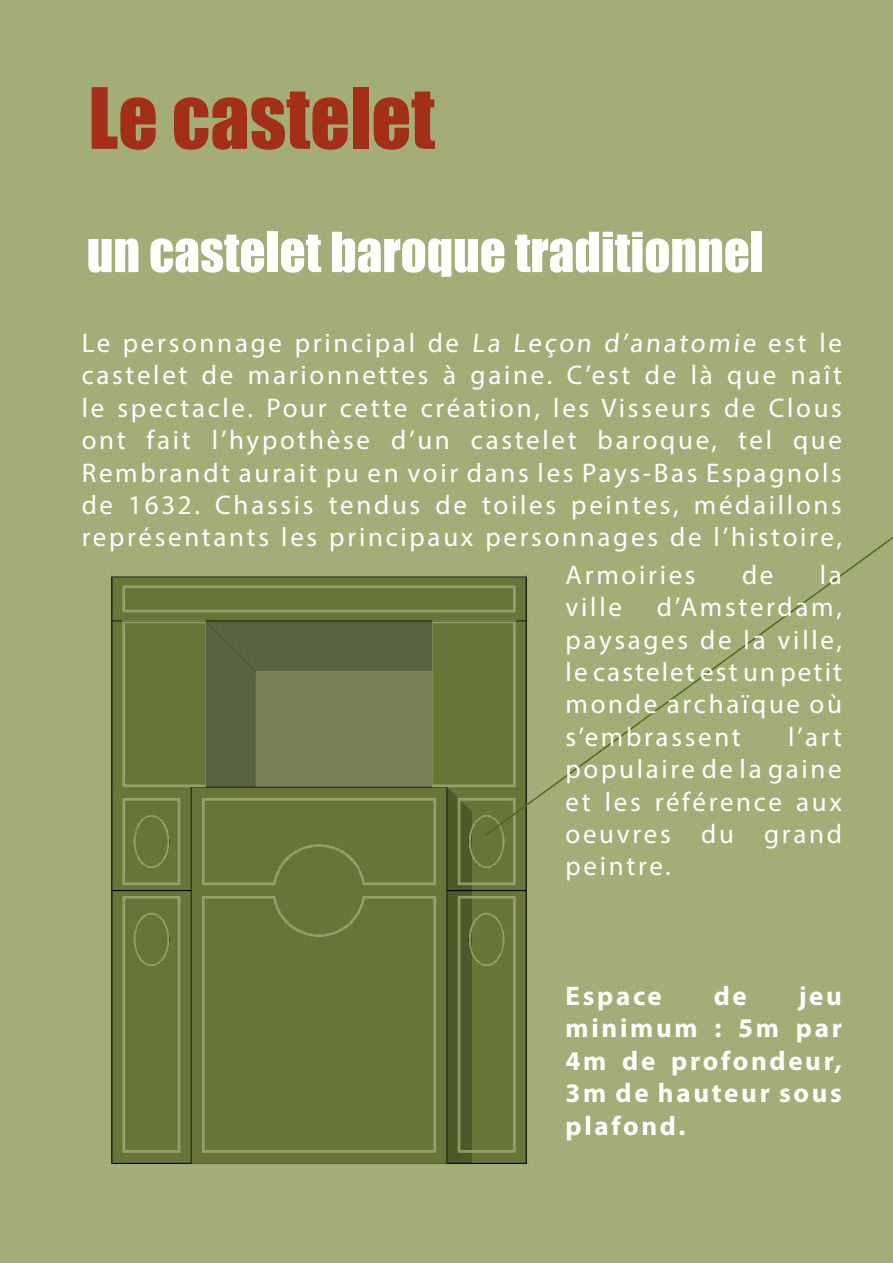
<style>
.page{position:relative;width:893px;height:1263px;background:#a4ad78}
.page>*{position:absolute;margin:0;border:0;box-sizing:border-box;transform-origin:0 0}
.t1{font:78px "Impact";color:#a32f19}
.t2{font:51px "Impact";color:#fff}
.t3{font:27px/32.4px "Myriad Pro";letter-spacing:.1em;color:#fff;text-align:justify}
.t4{font:700 27px/32.4px "Myriad Pro";letter-spacing:.1em;color:#fff;text-align:justify}
</style>
<div class="page">
<img style="left:111px;top:576px;width:416px;height:588px">
<svg style="left:483px;top:536px;width:410px;height:302px"></svg>
<h1 class="t1" style="left:88px;top:58px;width:348px">Le castelet</h1>
<h2 class="t2" style="left:87px;top:212px;width:679px">un castelet baroque traditionnel</h2>
<p class="t3" style="left:82px;top:326px;width:762px">Le personnage principal de La Leçon d’anatomie est le castelet de marionnettes à gaine. C’est de là que naît le spectacle. Pour cette création, les Visseurs de Clous ont fait l’hypothèse d’un castelet baroque, tel que Rembrandt aurait pu en voir dans les Pays-Bas Espagnols de 1632. Chassis tendus de toiles peintes, médaillons représentants les principaux personnages de l’histoire,</p>
<p class="t3" style="left:566px;top:558px;width:132px">Armoiries</p>
<p class="t3" style="left:742px;top:558px;width:33px">de</p>
<p class="t3" style="left:820px;top:558px;width:24px">la</p>
<p class="t3" style="left:566px;top:590px;width:58px">ville</p>
<p class="t3" style="left:566px;top:590px;width:278px;text-indent:91px">d’Amsterdam, paysages de la ville, le castelet est un petit monde archaïque où s’embrassent</p>
<p class="t3" style="left:566px;top:720px;width:278px;text-indent:223px">l’art populaire de la gaine et les référence aux oeuvres du grand peintre.</p>
<p class="t4" style="left:566px;top:979px;width:98px">Espace</p>
<p class="t4" style="left:714px;top:979px;width:35px">de</p>
<p class="t4" style="left:566px;top:979px;width:278px;text-indent:233px">jeu minimum : 5m par 4m de profondeur, 3m de hauteur sous plafond.</p>
</div>
